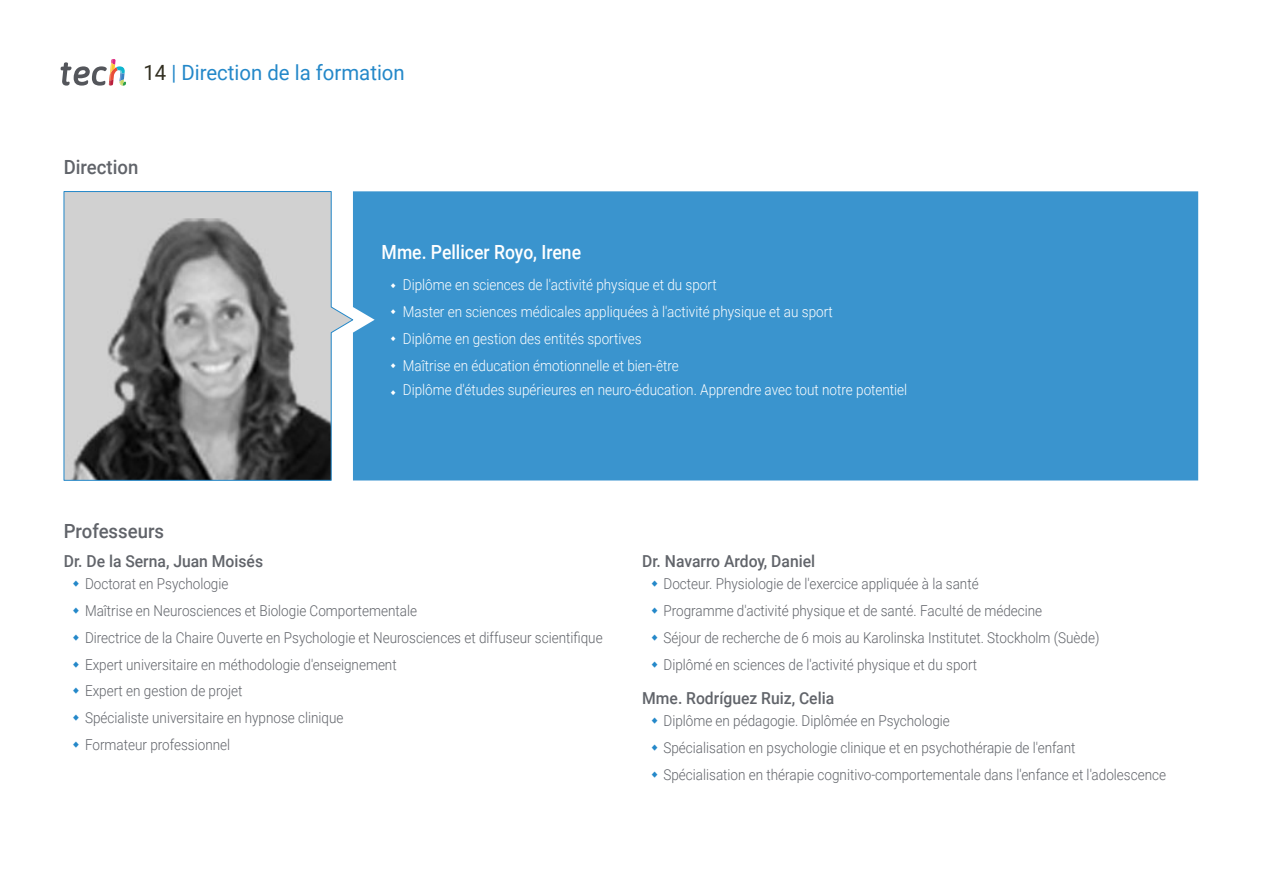
<style>
.page{position:relative;width:1263px;height:893px;background:#fff}
.page>*{position:absolute;margin:0;border:0;box-sizing:border-box;transform-origin:0 0}
.t1{font:21px "Roboto";color:#2488c9}
.t2{font:500 19.5px "Roboto";color:#fff;scale:.9 1}
.t3{font:500 19.5px "Roboto";color:#61646a;scale:.95 1}
.t4{font:500 16.5px "Roboto";color:#61646a;scale:.95 1}
.t5{font:300 15px/26.7px "Roboto";color:#61646a;scale:.9 1}
.t6{font:300 15px/26.7px "Roboto";color:#fff;scale:.9 1}
.s1{color:#312e20}
</style>
<div class="page">
<svg style="left:61px;top:59px;width:65px;height:27px"></svg>
<div style="left:353px;top:191px;width:845px;height:289px;background:#3a94ce"></div>
<svg style="left:64px;top:191px;width:289px;height:290px;background:#98999a"></svg>
<svg style="left:391px;top:283px;width:4px;height:5px"></svg>
<svg style="left:391px;top:310px;width:4px;height:5px"></svg>
<svg style="left:391px;top:336px;width:4px;height:5px"></svg>
<svg style="left:391px;top:363px;width:4px;height:5px"></svg>
<svg style="left:391px;top:390px;width:4px;height:5px"></svg>
<h1 class="t1" style="left:144px;top:57px;width:263px"><span class="s1">14</span> | Direction de la formation</h1>
<h2 class="t3" style="left:64px;top:154px;width:80px">Direction</h2>
<h2 class="t2" style="left:382px;top:238px;width:223px">Mme. Pellicer Royo, Irene</h2>
<p class="t6" style="left:403px;top:271px;width:479px">Diplôme en sciences de l'activité physique et du sport<br>Master en sciences médicales appliquées à l'activité physique et au sport Diplôme en gestion des entités sportives<br>Maîtrise en éducation émotionnelle et bien-être</p>
<p class="t6" style="left:403px;top:376px;width:562px">Diplôme d'études supérieures en neuro-éducation. Apprendre avec tout notre potentiel</p>
<h2 class="t3" style="left:64px;top:517px;width:107px">Professeurs</h2>
<p class="t4" style="left:64px;top:550px;width:211px">Dr. De la Serna, Juan Moisés</p>
<p class="t5" style="left:85px;top:570px;width:577px">Doctorat en Psychologie<br>Maîtrise en Neurosciences et Biologie Comportementale<br>Directrice de la Chaire Ouverte en Psychologie et Neurosciences et diffuseur scientifique Expert universitaire en méthodologie d'enseignement<br>Expert en gestion de projet<br>Spécialiste universitaire en hypnose clinique<br>Formateur professionnel</p>
<p class="t4" style="left:642px;top:550px;width:183px">Dr. Navarro Ardoy, Daniel</p>
<p class="t5" style="left:663px;top:570px;width:486px">Docteur. Physiologie de l'exercice appliquée à la santé<br>Programme d'activité physique et de santé. Faculté de médecine<br>Séjour de recherche de 6 mois au Karolinska Institutet. Stockholm (Suède)<br>Diplômé en sciences de l'activité physique et du sport</p>
<p class="t4" style="left:642px;top:686px;width:203px">Mme. Rodríguez Ruiz, Celia</p>
<p class="t5" style="left:663px;top:707px;width:560px">Diplôme en pédagogie. Diplômée en Psychologie<br>Spécialisation en psychologie clinique et en psychothérapie de l'enfant<br>Spécialisation en thérapie cognitivo-comportementale dans l'enfance et l'adolescence</p>
</div>
